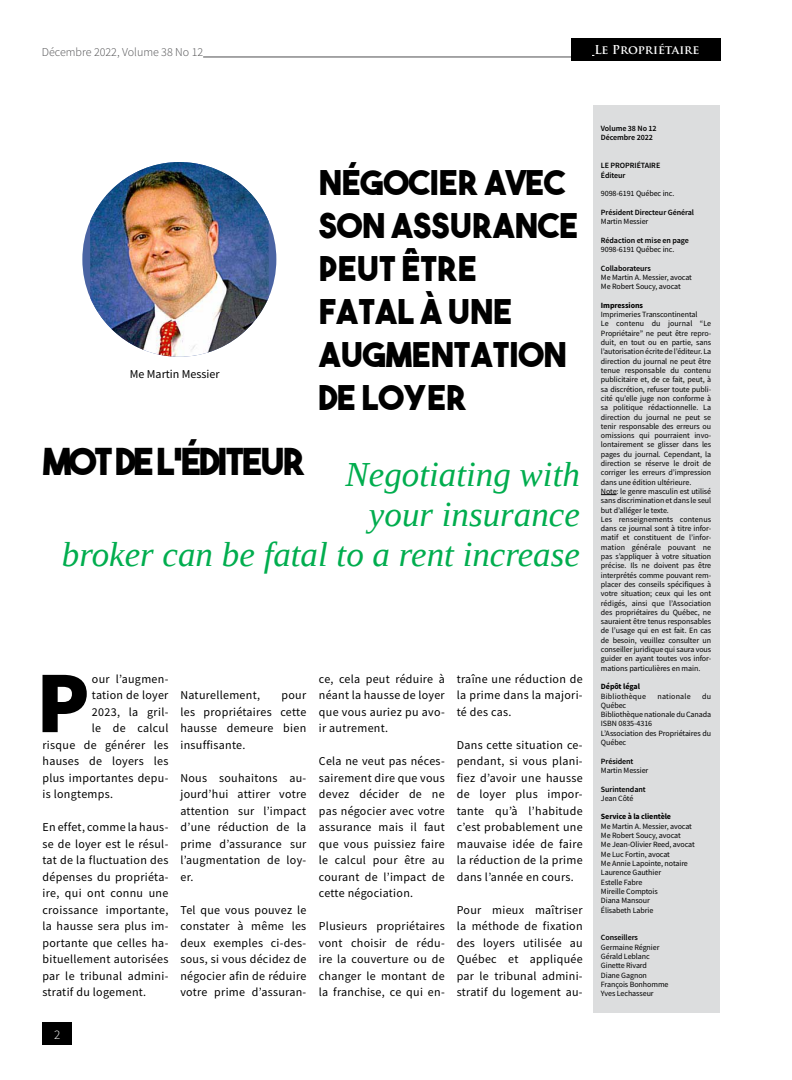
<style>
.page{position:relative;width:792px;height:1080px;background:#fff}
.page>*{position:absolute;margin:0;border:0;box-sizing:border-box;transform-origin:0 0}
.t1{font:900 88.2px "Source Sans Pro";color:#000}
.t2{font:37px "The Bold Font";letter-spacing:-.05em;color:#000}
.t3{font:italic 35px/40px "Liberation Serif";color:#00ad4e;text-align:right}
.t4{font:34px/43px "The Bold Font";color:#000}
.t5{font:300 13px "Source Sans Pro";color:#fff}
.t6{font:12px/16.5px "Source Sans Pro";letter-spacing:.025em;color:#000;text-align:justify}
.t7{font:300 12px "Source Sans Pro";color:#4d4d4f}
.t8{font:12px "Source Sans Pro";color:#000}
.t9{font:700 12px "Trajan Pro";color:#fff}
.t10{font:8px/9.3px "Source Sans Pro";letter-spacing:-.01em;color:#000}
.t11{font:600 8px/9.3px "Source Sans Pro";letter-spacing:-.01em;color:#000}
.t12{font:700 8px "Source Sans Pro";letter-spacing:-.01em;color:#000}
.t13{font:8px "Source Sans Pro";letter-spacing:.025em;color:#000}
</style>
<div class="page">
<div style="left:594px;top:105px;width:126px;height:907px;background:#dcddde"></div>
<svg style="left:601px;top:494px;width:16px;height:1px"></svg>
<div style="left:82px;top:162px;width:194px;height:195px;background:#4a64a3;border-radius:50%"></div>
<img style="left:90px;top:162px;width:179px;height:195px">
<hr style="left:203px;top:57px;width:370px;height:1px;background:#4d4d4f">
<div style="left:42px;top:1023px;width:30px;height:22px;background:#000"></div>
<div style="left:571px;top:39px;width:150px;height:22px;background:#000"></div>
<h3 class="t7" style="left:42px;top:44px;width:163px">Décembre 2022, Volume 38 No 12</h3>
<h3 class="t9" style="left:594px;top:42px;width:107px">Le Propriétaire</h3>
<h3 class="t8" style="left:130px;top:366px;width:91px">Me Martin Messier</h3>
<h3 class="t4" style="left:319px;top:160px;width:261px">NÉGOCIER AVEC<br>SON ASSURANCE<br>PEUT ÊTRE<br>FATAL À UNE<br>AUGMENTATION<br>DE LOYER</h3>
<h2 class="t2" style="left:43px;top:439px;width:264px">MOT DE L’ÉDITEUR</h2>
<h3 class="t3" style="left:62px;top:454px;width:520px">Negotiating with<br>your insurance<br>broker can be fatal to a rent increase</h3>
<h1 class="t1" style="left:36px;top:642px;width:55px">P</h1>
<h3 class="t6" style="left:92px;top:670px;width:78px">our l’augmen-</h3>
<h3 class="t6" style="left:92px;top:687px;width:78px">tation de loyer</h3>
<h3 class="t6" style="left:92px;top:703px;width:78px">2023, la gril-</h3>
<h3 class="t6" style="left:92px;top:720px;width:78px">le de calcul</h3>
<h3 class="t6" style="left:43px;top:736px;width:127px">risque de générer les</h3>
<h3 class="t6" style="left:43px;top:753px;width:127px">hauses de loyers les</h3>
<h3 class="t6" style="left:43px;top:769px;width:127px">plus importantes depu-</h3>
<h3 class="t6" style="left:43px;top:786px;width:72px">is longtemps.</h3>
<p class="t6" style="left:43px;top:819px;width:127px">En effet, comme la haus&shy;se de loyer est le résul&shy;tat de la fluctuation des dépenses du propriéta&shy;ire, qui ont connu une croissance importante, la hausse sera plus im&shy;portante que celles ha&shy;bituellement autorisées par le tribunal admini&shy;stratif du logement.</p>
<h3 class="t6" style="left:180px;top:687px;width:81px">Naturellement,</h3>
<h3 class="t6" style="left:180px;top:687px;width:127px;text-indent:101px">pour les propriétaires cette hausse demeure bien insuffisante.</h3>
<h3 class="t6" style="left:180px;top:769px;width:127px">Nous souhaitons au&shy;jourd’hui attirer votre attention sur l’impact d’une réduction de la prime d’assurance sur l’augmentation de loy&shy;er.</h3>
<h3 class="t6" style="left:180px;top:901px;width:127px">Tel que vous pouvez le constater à même les deux exemples ci-des&shy;sous, si vous décidez de négocier afin de réduire votre prime d’assuran-</h3>
<h3 class="t5" style="left:54px;top:1027px;width:8px">2</h3>
<h3 class="t6" style="left:319px;top:670px;width:127px">ce, cela peut réduire à néant la hausse de loyer que vous auriez pu avo&shy;ir autrement.</h3>
<h3 class="t6" style="left:319px;top:753px;width:127px">Cela ne veut pas néces&shy;sairement dire que vous devez décider de ne pas négocier avec votre assurance mais il faut que vous puissiez faire le calcul pour être au courant de l’impact de cette négociation.</h3>
<h3 class="t6" style="left:319px;top:918px;width:127px">Plusieurs propriétaires vont choisir de rédu&shy;ire la couverture ou de changer le montant de la franchise, ce qui en-</h3>
<h3 class="t6" style="left:457px;top:670px;width:127px">traîne une réduction de la prime dans la majori&shy;té des cas.</h3>
<h3 class="t6" style="left:457px;top:736px;width:127px">Dans cette situation ce&shy;pendant, si vous plani&shy;fiez d’avoir une hausse de loyer plus impor&shy;tante qu’à l’habitude c’est probablement une mauvaise idée de faire la réduction de la prime dans l’année en cours.</h3>
<h3 class="t6" style="left:457px;top:901px;width:127px">Pour mieux maîtriser la méthode de fixation des loyers utilisée au Québec et appliquée par le tribunal admini&shy;stratif du logement au-</h3>
<p class="t11" style="left:601px;top:124px;width:57px">Volume 38 No 12<br>Décembre 2022</p>
<p class="t11" style="left:601px;top:161px;width:61px">LE PROPRIÉTAIRE<br>Éditeur</p>
<p class="t10" style="left:601px;top:189px;width:75px">9098-6191 Québec inc.</p>
<p class="t11" style="left:601px;top:208px;width:95px">Président Directeur Général</p>
<p class="t10" style="left:601px;top:217px;width:49px">Martin Messier</p>
<p class="t11" style="left:601px;top:236px;width:90px">Rédaction et mise en page</p>
<p class="t10" style="left:601px;top:245px;width:75px">9098-6191 Québec inc.</p>
<p class="t11" style="left:601px;top:264px;width:51px">Collaborateurs</p>
<p class="t10" style="left:601px;top:273px;width:93px">Me Martin A. Messier, avocat<br>Me Robert Soucy, avocat</p>
<p class="t12" style="left:601px;top:300px;width:44px">Impressions</p>
<p class="t10" style="left:601px;top:310px;width:112px">Imprimeries Transcontinental<br>Le contenu du journal “Le<br>Propriétaire” ne peut être repro&shy;duit, en tout ou en partie, sans l’autorisation écrite de l’éditeur. La direction du journal ne peut être tenue responsable du contenu publicitaire et, de ce fait, peut, à sa discrétion, refuser toute publi&shy;cité qu’elle juge non conforme à sa politique rédactionnelle. La direction du journal ne peut se tenir responsable des erreurs ou omissions qui pourraient invo&shy;lontairement se glisser dans les pages du journal. Cependant, la direction se réserve le droit de corriger les erreurs d’impression dans une édition ultérieure.<br>Note: le genre masculin est utilisé sans discrimination et dans le seul but d’alléger le texte.<br>Les renseignements contenus dans ce journal sont à titre infor&shy;matif et constituent de l’infor&shy;mation générale pouvant ne pas s’appliquer à votre situation précise. Ils ne doivent pas être interprétés comme pouvant rem&shy;placer des conseils spécifiques à votre situation; ceux qui les ont rédigés, ainsi que l’Association des propriétaires du Québec, ne sauraient être tenus responsables de l’usage qui en est fait. En cas de besoin, veuillez consulter un conseiller juridique qui saura vous guider en ayant toutes vos infor&shy;mations particulières en main.</p>
<p class="t12" style="left:601px;top:681px;width:41px">Dépôt légal</p>
<p class="t13" style="left:601px;top:691px;width:47px">Bibliothèque</p>
<p class="t13" style="left:658px;top:691px;width:35px">nationale</p>
<p class="t10" style="left:702px;top:691px;width:10px">du</p>
<p class="t10" style="left:601px;top:701px;width:112px">Québec<br>Bibliothèque nationale du Canada<br>ISBN 0835-4316<br>L’Association des Propriétaires du<br>Québec</p>
<p class="t11" style="left:601px;top:757px;width:34px">Président</p>
<p class="t10" style="left:601px;top:766px;width:49px">Martin Messier</p>
<p class="t11" style="left:601px;top:785px;width:46px">Surintendant</p>
<p class="t10" style="left:601px;top:794px;width:34px">Jean Côté</p>
<p class="t12" style="left:601px;top:811px;width:72px">Service à la clientèle</p>
<p class="t10" style="left:601px;top:821px;width:95px">Me Martin A. Messier, avocat<br>Me Robert Soucy, avocat<br>Me Jean-Olivier Reed, avocat<br>Me Luc Fortin, avocat<br>Me Annie Lapointe, notaire<br>Laurence Gauthier<br>Estelle Fabre<br>Mireille Comptois<br>Diana Mansour<br>Élisabeth Labrie</p>
<p class="t11" style="left:601px;top:933px;width:38px">Conseillers</p>
<p class="t10" style="left:601px;top:942px;width:69px">Germaine Régnier<br>Gérald Leblanc<br>Ginette Rivard<br>Diane Gagnon<br>François Bonhomme<br>Yves Lechasseur</p>
</div>
